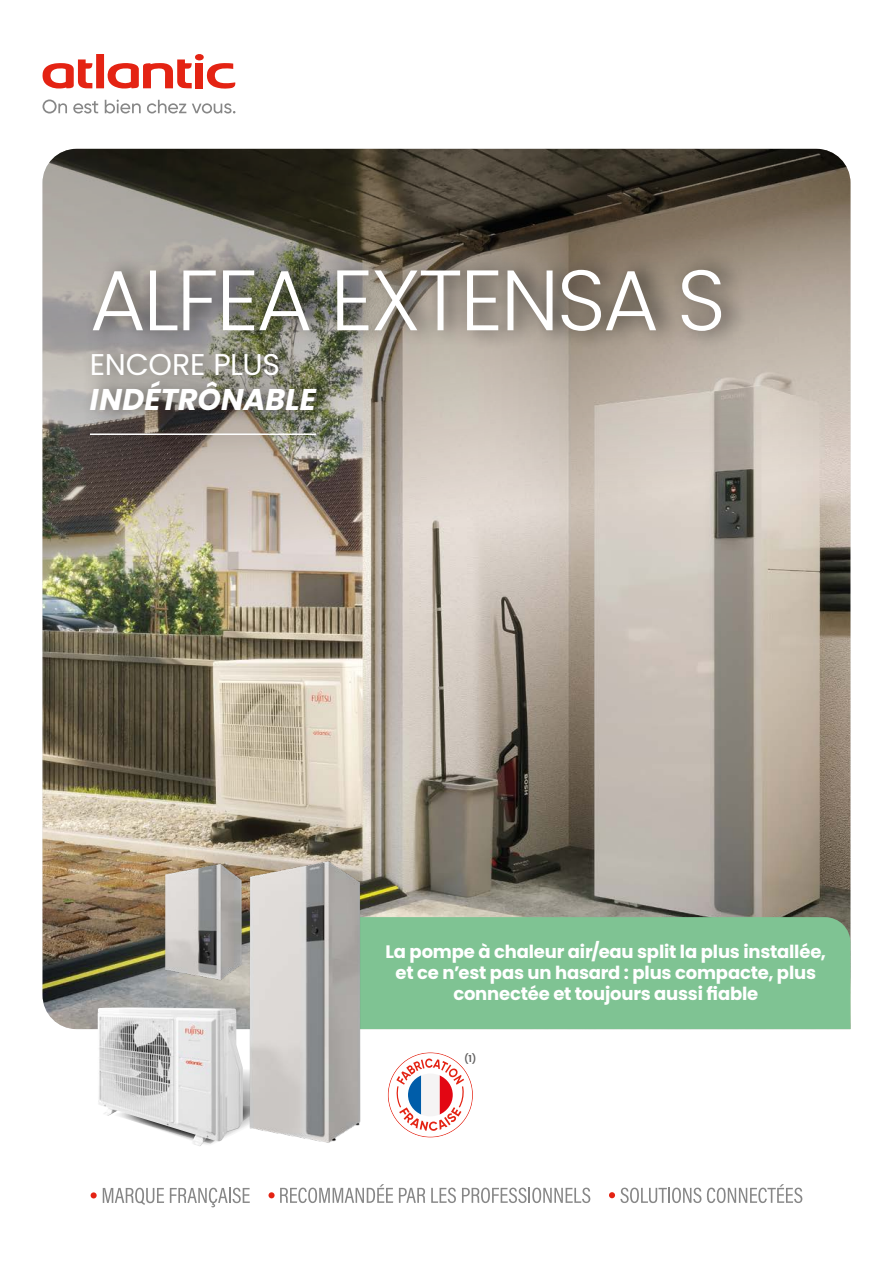
<style>
.page{position:relative;width:893px;height:1263px;background:#fff}
.page>*{position:absolute;margin:0;border:0;box-sizing:border-box;transform-origin:0 0}
.t1{font:300 85.5px "Poppins";letter-spacing:-.03em;color:#fff}
.t2{font:italic 700 30px "Poppins";color:#fff}
.t3{font:30px "Poppins";letter-spacing:-.01em;color:#fff}
.t4{font:700 18px/21px "Poppins";letter-spacing:-.01em;color:#fff;text-align:center}
.t5{font:600 9.6px "Poppins";color:#646363}
</style>
<div class="page">
<svg style="left:280px;top:1184px;width:113px;height:19px"></svg>
<svg style="left:399px;top:1188px;width:26px;height:15px"></svg>
<svg style="left:431px;top:1187px;width:25px;height:16px"></svg>
<svg style="left:462px;top:1187px;width:128px;height:16px"></svg>
<div style="left:268px;top:1192px;width:7px;height:6px;background:#e42313;border-radius:50%"></div>
<svg style="left:103px;top:1188px;width:61px;height:17px"></svg>
<svg style="left:170px;top:1188px;width:80px;height:19px"></svg>
<svg style="left:91px;top:1192px;width:6px;height:6px"></svg>
<svg style="left:707px;top:1184px;width:95px;height:19px"></svg>
<svg style="left:609px;top:1187px;width:92px;height:16px"></svg>
<svg style="left:43px;top:100px;width:24px;height:13px"></svg>
<svg style="left:73px;top:101px;width:25px;height:13px"></svg>
<svg style="left:105px;top:100px;width:36px;height:13px"></svg>
<svg style="left:147px;top:100px;width:39px;height:13px"></svg>
<svg style="left:192px;top:103px;width:43px;height:10px"></svg>
<svg style="left:42px;top:54px;width:194px;height:35px"></svg>
<img style="left:43px;top:741px;width:807px;height:288px">
<svg style="left:43px;top:149px;width:807px;height:592px;background:#999183"></svg>
<div style="left:371px;top:917px;width:479px;height:112px;background:#7fc393"></div>
<svg style="left:388px;top:1052px;width:85px;height:85px"></svg>
<svg style="left:395px;top:1058px;width:70px;height:73px"></svg>
<div style="left:81px;top:251px;width:666px;height:203px;background:#000;opacity:.7"></div>
<hr style="left:90px;top:433px;width:226px;height:2px;background:#fff">
<img style="left:98px;top:1007px;width:145px;height:139px">
<img style="left:244px;top:857px;width:127px;height:286px">
<img style="left:155px;top:864px;width:93px;height:117px">
<h1 class="t1" style="left:90px;top:251px;width:637px">ALFEA EXTENSA S</h1>
<h2 class="t3" style="left:90px;top:347px;width:191px">ENCORE PLUS</h2>
<h2 class="t2" style="left:90px;top:382px;width:227px">INDÉTRÔNABLE</h2>
<p class="t4" style="left:386px;top:942px;width:442px">La pompe à chaleur air/eau split la plus installée, et ce n’est pas un hasard : plus compacte, plus connectée et toujours aussi fiable</p>
<p class="t5" style="left:464px;top:1053px;width:14px">(1)</p>
</div>
